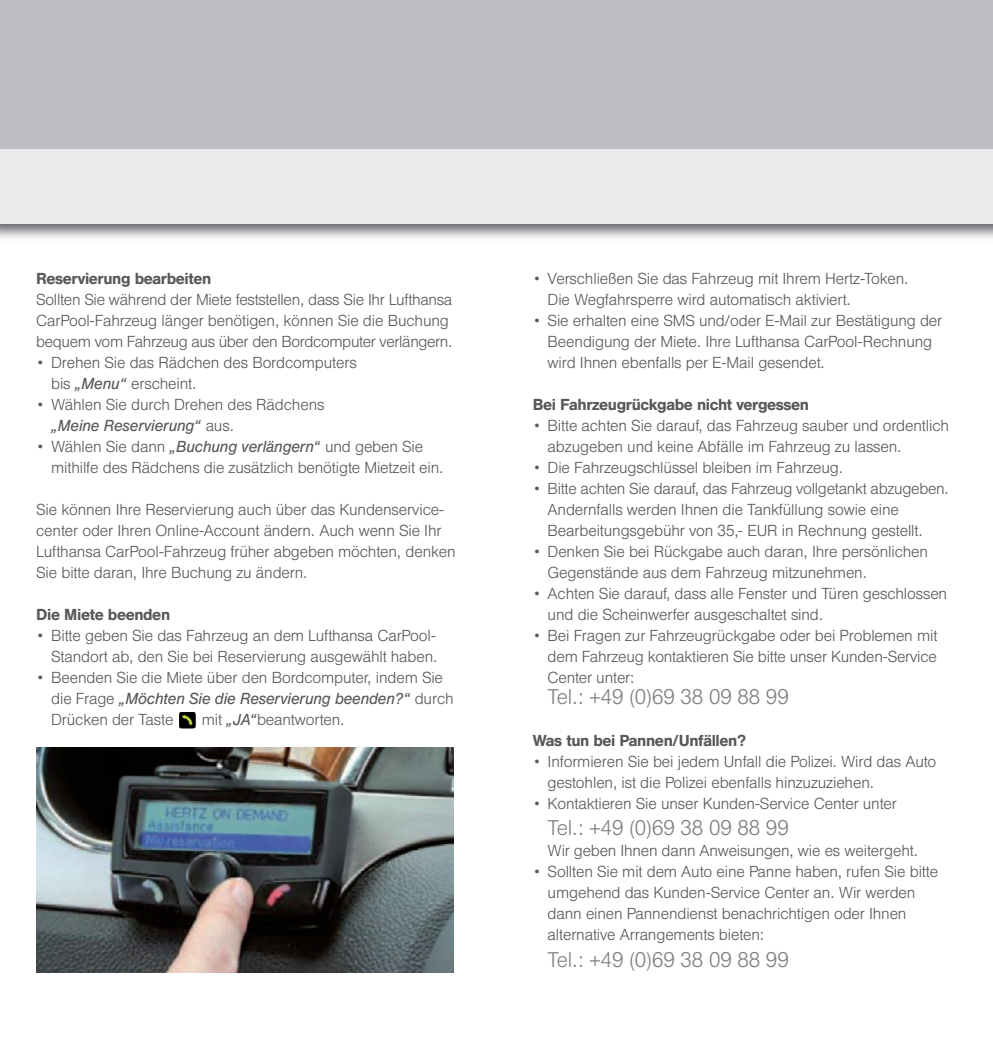
<style>
.page{position:relative;width:993px;height:1042px;background:#fff}
.page>*{position:absolute;margin:0;border:0;box-sizing:border-box;transform-origin:0 0}
.t1{font:300 21px "Helvetica DLH";color:#808285}
.t2{font:300 15.75px/21px "Helvetica DLH";color:#57585a}
.t3{font:500 15.75px "Helvetica DLH";color:#57585a}
.s1{font-weight:400;font-style:italic}
</style>
<div class="page">
<div style="left:0;top:0;width:992px;height:223px;background:#bcbdc0"></div>
<img style="left:179px;top:712px;width:16px;height:16px">
<div style="left:0;top:149px;width:992px;height:74px;background:#e9eaeb"></div>
<img style="left:36px;top:747px;width:417px;height:225px">
<p class="t3" style="left:36px;top:269px;width:176px">Reservierung bearbeiten</p>
<p class="t2" style="left:36px;top:289px;width:417px">Sollten Sie während der Miete feststellen, dass Sie Ihr Lufthansa<br>CarPool-Fahrzeug länger benötigen, können Sie die Buchung bequem vom Fahrzeug aus über den Bordcomputer verlängern.</p>
<p class="t2" style="left:51px;top:352px;width:307px;text-indent:-15px">• Drehen Sie das Rädchen des Bordcomputers bis <span class="s1">„Menu“</span> erscheint.</p>
<p class="t2" style="left:51px;top:394px;width:275px;text-indent:-15px">• Wählen Sie durch Drehen des Rädchens <span class="s1">„Meine Reservierung“</span> aus.</p>
<p class="t2" style="left:51px;top:436px;width:393px;text-indent:-15px">• Wählen Sie dann <span class="s1">„Buchung verlängern“</span> und geben Sie mithilfe des Rädchens die zusätzlich benötigte Mietzeit ein.</p>
<p class="t2" style="left:36px;top:499px;width:420px">Sie können Ihre Reservierung auch über das Kundenservice&shy;center oder Ihren Online-Account ändern. Auch wenn Sie Ihr Lufthansa CarPool-Fahrzeug früher abgeben möchten, denken Sie bitte daran, Ihre Buchung zu ändern.</p>
<p class="t3" style="left:36px;top:605px;width:135px">Die Miete beenden</p>
<p class="t2" style="left:36px;top:625px;width:402px;text-align:right">• Bitte geben Sie das Fahrzeug an dem Lufthansa CarPool-<br>Standort ab, den Sie bei Reservierung ausgewählt haben.</p>
<p class="t2" style="left:51px;top:667px;width:404px;text-indent:-15px">• Beenden Sie die Miete über den Bordcomputer, indem Sie die Frage <span class="s1">„Möchten Sie die Reservierung beenden?“</span> durch<br>Drücken der Taste</p>
<p class="t2" style="left:202px;top:709px;width:144px">mit <span class="s1">„JA“</span>beantworten.</p>
<p class="t2" style="left:547px;top:268px;width:362px;text-indent:-15px">• Verschließen Sie das Fahrzeug mit Ihrem Hertz-Token.<br>Die Wegfahrsperre wird automatisch aktiviert.</p>
<p class="t2" style="left:547px;top:310px;width:396px;text-indent:-15px">• Sie erhalten eine SMS und/oder E-Mail zur Bestätigung der<br>Beendigung der Miete. Ihre Lufthansa CarPool-Rechnung wird Ihnen ebenfalls per E-Mail gesendet.</p>
<p class="t3" style="left:532px;top:395px;width:277px">Bei Fahrzeugrückgabe nicht vergessen</p>
<p class="t2" style="left:547px;top:415px;width:402px;text-indent:-15px">• Bitte achten Sie darauf, das Fahrzeug sauber und ordentlich abzugeben und keine Abfälle im Fahrzeug zu lassen.</p>
<p class="t2" style="left:532px;top:457px;width:312px">• Die Fahrzeugschlüssel bleiben im Fahrzeug.</p>
<p class="t2" style="left:547px;top:478px;width:402px;text-indent:-15px">• Bitte achten Sie darauf, das Fahrzeug vollgetankt abzugeben.<br>Andernfalls werden Ihnen die Tankfüllung sowie eine<br>Bearbeitungsgebühr von 35,- EUR in Rechnung gestellt.</p>
<p class="t2" style="left:547px;top:541px;width:382px;text-indent:-15px">• Denken Sie bei Rückgabe auch daran, Ihre persönlichen<br>Gegenstände aus dem Fahrzeug mitzunehmen.</p>
<p class="t2" style="left:547px;top:583px;width:401px;text-indent:-15px">• Achten Sie darauf, dass alle Fenster und Türen geschlossen und die Scheinwerfer ausgeschaltet sind.</p>
<p class="t2" style="left:547px;top:625px;width:391px;text-align:justify;text-indent:-15px">• Bei Fragen zur Fahrzeugrückgabe oder bei Problemen mit dem Fahrzeug kontaktieren Sie bitte unser Kunden-Service Center unter:</p>
<h1 class="t1" style="left:547px;top:684px;width:242px">Tel.: +49 (0)69 38 09 88 99</h1>
<p class="t3" style="left:532px;top:731px;width:214px">Was tun bei Pannen/Unfällen?</p>
<p class="t2" style="left:547px;top:751px;width:390px;text-indent:-15px">• Informieren Sie bei jedem Unfall die Polizei. Wird das Auto gestohlen, ist die Polizei ebenfalls hinzuzuziehen.</p>
<p class="t2" style="left:532px;top:793px;width:365px">• Kontaktieren Sie unser Kunden-Service Center unter</p>
<h1 class="t1" style="left:547px;top:816px;width:242px">Tel.: +49 (0)69 38 09 88 99</h1>
<p class="t2" style="left:547px;top:840px;width:371px">Wir geben Ihnen dann Anweisungen, wie es weitergeht.</p>
<p class="t2" style="left:547px;top:861px;width:392px;text-indent:-15px">• Sollten Sie mit dem Auto eine Panne haben, rufen Sie bitte umgehend das Kunden-Service Center an. Wir werden dann einen Pannendienst benachrichtigen oder Ihnen alternative Arrangements bieten:</p>
<h1 class="t1" style="left:547px;top:947px;width:242px">Tel.: +49 (0)69 38 09 88 99</h1>
</div>
